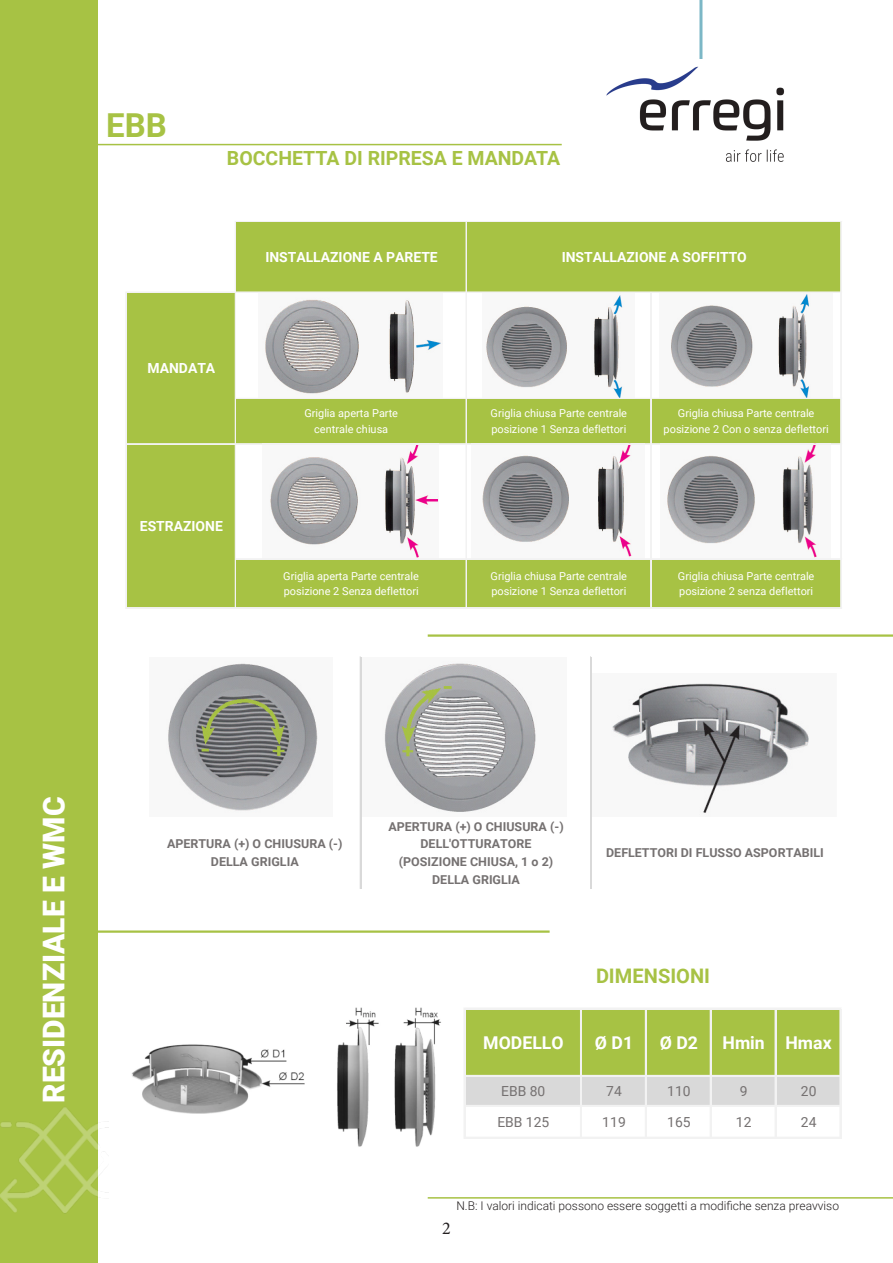
<style>
.page{position:relative;width:893px;height:1263px;background:#fff}
.page>*{position:absolute;margin:0;border:0;box-sizing:border-box;transform-origin:0 0}
.t1{font:700 33px "Roboto";color:#a7c244}
.t2{font:900 30px "Roboto";color:#fff}
.t3{font:700 20.1px "Roboto";color:#a7c244}
.t4{font:700 19.5px "Roboto";color:#a7c244}
.t5{font:18px "Minion Pro";color:#231f20}
.t6{font:700 17.7px "Roboto";color:#fff}
.t7{font:700 13.95px "Roboto";color:#fff}
.t8{font:13.8px "Roboto";letter-spacing:.005em;color:#757171}
.t9{font:700 12.3px/17.7px "Roboto";color:#757171;text-align:center}
.t10{font:300 12px "Roboto";color:#231f20}
.t11{font:10.95px/15.8px "Roboto";color:#fff}
</style>
<div class="page">
<div style="left:236px;top:222px;width:605px;height:71px;background:#a7c244"></div>
<div style="left:127px;top:292px;width:109px;height:107px;background:#a7c244"></div>
<img style="left:265px;top:299px;width:177px;height:96px">
<img style="left:486px;top:294px;width:138px;height:104px">
<img style="left:670px;top:293px;width:140px;height:105px">
<div style="left:127px;top:399px;width:714px;height:45px;background:#a7c244"></div>
<div style="left:127px;top:444px;width:109px;height:115px;background:#a7c244"></div>
<img style="left:270px;top:445px;width:169px;height:113px">
<img style="left:482px;top:445px;width:150px;height:113px">
<img style="left:667px;top:445px;width:151px;height:113px">
<div style="left:127px;top:559px;width:714px;height:49px;background:#a7c244"></div>
<hr style="left:235px;top:221px;width:1px;height:387px;background:#f2f2f2">
<hr style="left:466px;top:222px;width:1px;height:386px;background:#f2f2f2">
<hr style="left:840px;top:222px;width:1px;height:386px;background:#f2f2f2">
<hr style="left:841px;top:222px;width:1px;height:386px;background:#f2f2f2">
<hr style="left:126px;top:292px;width:1px;height:316px;background:#f2f2f2">
<hr style="left:650px;top:293px;width:1px;height:315px;background:#f2f2f2">
<hr style="left:236px;top:221px;width:606px;height:1px;background:#f2f2f2">
<hr style="left:127px;top:292px;width:715px;height:1px;background:#f2f2f2">
<hr style="left:236px;top:398px;width:606px;height:1px;background:#f2f2f2">
<hr style="left:127px;top:443px;width:715px;height:1px;background:#f2f2f2">
<hr style="left:127px;top:444px;width:715px;height:1px;background:#f2f2f2">
<hr style="left:236px;top:558px;width:606px;height:1px;background:#f2f2f2">
<hr style="left:236px;top:559px;width:606px;height:1px;background:#f2f2f2">
<hr style="left:127px;top:607px;width:715px;height:1px;background:#f2f2f2">
<img style="left:168px;top:663px;width:150px;height:148px">
<img style="left:361px;top:657px;width:175px;height:160px">
<img style="left:612px;top:683px;width:197px;height:130px">
<hr style="left:360px;top:657px;width:1px;height:231px;background:#d9d9d9">
<hr style="left:590px;top:657px;width:1px;height:231px;background:#d9d9d9">
<hr style="left:591px;top:657px;width:1px;height:231px;background:#d9d9d9">
<hr style="left:81px;top:144px;width:481px;height:1px;background:#a7c244">
<hr style="left:699px;top:0;width:3px;height:65px;background:#7cb7c6">
<img style="left:606px;top:60px;width:179px;height:102px">
<hr style="left:428px;top:1197px;width:465px;height:1px;background:#a7c244">
<hr style="left:82px;top:930px;width:468px;height:3px;background:#a7c244">
<div style="left:465px;top:1008px;width:376px;height:68px;background:#a7c244"></div>
<div style="left:465px;top:1076px;width:376px;height:30px;background:#d9d9d9"></div>
<hr style="left:464px;top:1008px;width:1px;height:130px;background:#f2f2f2">
<hr style="left:580px;top:1009px;width:2px;height:129px;background:#f2f2f2">
<hr style="left:645px;top:1009px;width:1px;height:129px;background:#f2f2f2">
<hr style="left:710px;top:1009px;width:1px;height:129px;background:#f2f2f2">
<hr style="left:775px;top:1009px;width:1px;height:129px;background:#f2f2f2">
<hr style="left:840px;top:1009px;width:1px;height:129px;background:#f2f2f2">
<hr style="left:465px;top:1008px;width:376px;height:1px;background:#f2f2f2">
<hr style="left:465px;top:1075px;width:376px;height:1px;background:#f2f2f2">
<hr style="left:465px;top:1105px;width:376px;height:1px;background:#f2f2f2">
<hr style="left:465px;top:1137px;width:376px;height:1px;background:#f2f2f2">
<img style="left:131px;top:1007px;width:310px;height:140px">
<hr style="left:428px;top:634px;width:465px;height:3px;background:#a7c244">
<div style="left:0;top:0;width:98px;height:1263px;background:#a7c244"></div>
<img style="left:1px;top:1107px;width:107px;height:106px">
<p class="t1" style="left:106px;top:102px;width:62px">EBB</p>
<p class="t4" style="left:227px;top:145px;width:335px">BOCCHETTA DI RIPRESA E MANDATA</p>
<p class="t7" style="left:265px;top:247px;width:174px">INSTALLAZIONE A PARETE</p>
<p class="t7" style="left:562px;top:247px;width:187px">INSTALLAZIONE A SOFFITTO</p>
<p class="t7" style="left:148px;top:358px;width:69px">MANDATA</p>
<p class="t11" style="left:304px;top:405px;width:95px;text-align:center">Griglia aperta Parte centrale chiusa</p>
<p class="t11" style="left:490px;top:405px;width:138px">Griglia chiusa Parte centrale posizione 1 Senza deflettori</p>
<p class="t11" style="left:664px;top:405px;width:167px;text-align:center">Griglia chiusa Parte centrale posizione 2 Con o senza deflettori</p>
<p class="t7" style="left:140px;top:516px;width:85px">ESTRAZIONE</p>
<p class="t11" style="left:283px;top:567px;width:137px">Griglia aperta Parte centrale posizione 2 Senza deflettori</p>
<p class="t11" style="left:490px;top:567px;width:138px">Griglia chiusa Parte centrale posizione 1 Senza deflettori</p>
<p class="t11" style="left:678px;top:567px;width:138px">Griglia chiusa Parte centrale posizione 2 senza deflettori</p>
<p class="t2" style="left:33px;top:1103px;width:308px;rotate:-90deg">RESIDENZIALE E WMC</p>
<p class="t9" style="left:167px;top:835px;width:177px">APERTURA (+) O CHIUSURA (-)<br>DELLA GRIGLIA</p>
<p class="t9" style="left:388px;top:817px;width:177px">APERTURA (+) O CHIUSURA (-)<br>DELL'OTTURATORE (POSIZIONE CHIUSA, 1 o 2)<br>DELLA GRIGLIA</p>
<p class="t9" style="left:606px;top:843px;width:219px">DEFLETTORI DI FLUSSO ASPORTABILI</p>
<p class="t3" style="left:596px;top:961px;width:116px">DIMENSIONI</p>
<p class="t6" style="left:483px;top:1030px;width:82px">MODELLO</p>
<p class="t6" style="left:595px;top:1030px;width:40px">Ø D1</p>
<p class="t6" style="left:660px;top:1030px;width:40px">Ø D2</p>
<p class="t6" style="left:722px;top:1030px;width:111px">Hmin Hmax</p>
<p class="t8" style="left:501px;top:1081px;width:46px">EBB 80</p>
<p class="t8" style="left:606px;top:1081px;width:17px">74</p>
<p class="t8" style="left:667px;top:1081px;width:25px">110</p>
<p class="t8" style="left:740px;top:1081px;width:9px">9</p>
<p class="t8" style="left:801px;top:1081px;width:17px">20</p>
<p class="t8" style="left:497px;top:1112px;width:53px">EBB 125</p>
<p class="t8" style="left:602px;top:1112px;width:25px">119</p>
<p class="t8" style="left:667px;top:1112px;width:25px">165</p>
<p class="t8" style="left:736px;top:1112px;width:17px">12</p>
<p class="t8" style="left:801px;top:1112px;width:17px">24</p>
<p class="t10" style="left:456px;top:1197px;width:384px">N.B: I valori indicati possono essere soggetti a modifiche senza preavviso</p>
<p class="t5" style="left:442px;top:1216px;width:10px">2</p>
</div>
